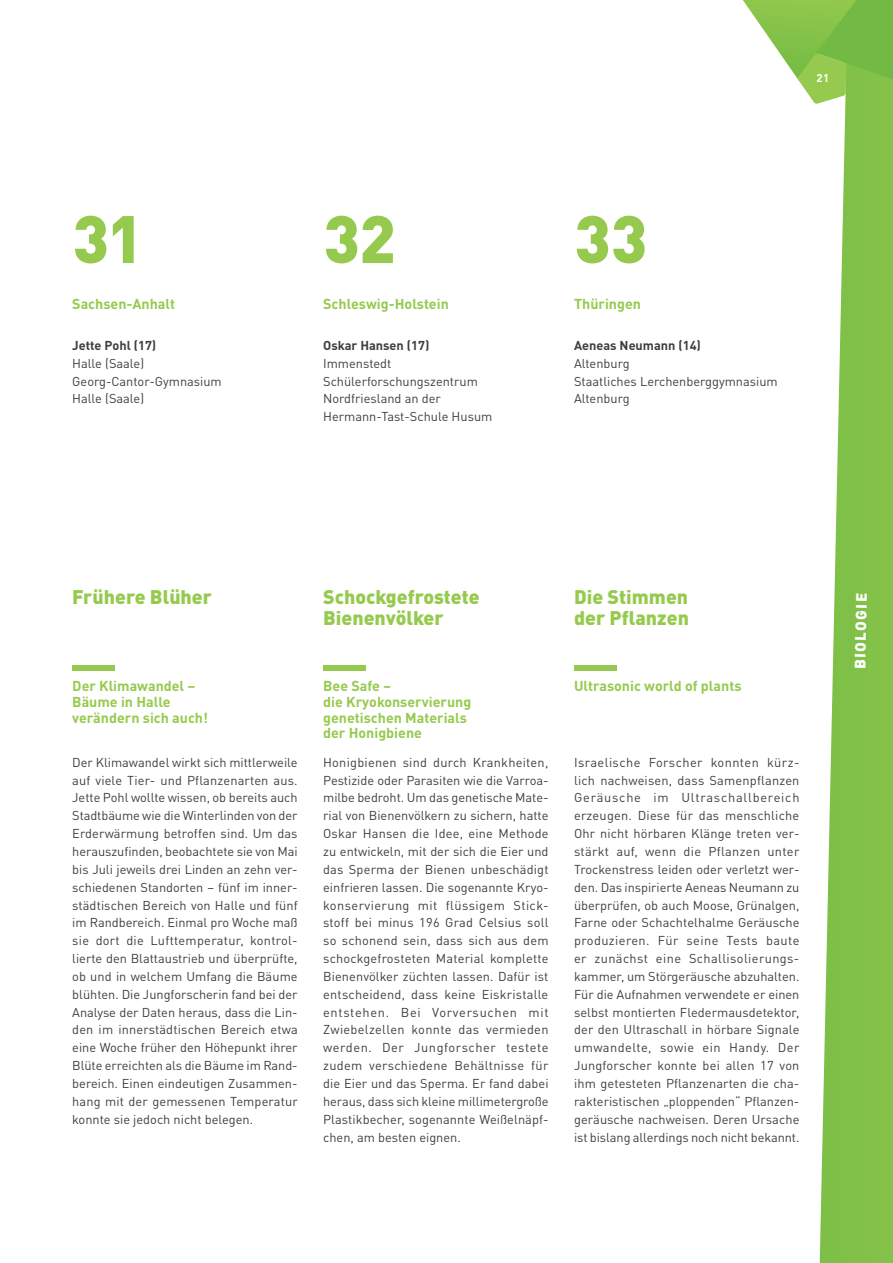
<style>
.page{position:relative;width:893px;height:1263px;background:#fff}
.page>*{position:absolute;margin:0;border:0;box-sizing:border-box;transform-origin:0 0}
.t1{font:900 66px "DINOT";color:#96ca4e}
.t2{font:900 19.5px/21.5px "DINOT";color:#96ca4e}
.t3{font:900 15px "DINOT";color:#fff}
.t4{font:700 14.25px/15.8px "DINOT";color:#96ca4e}
.t5{font:12.75px/17.9px "DINOT";letter-spacing:.005em;color:#3e3e3c}
.t6{font:700 12.75px "DINOT";color:#3e3e3c}
.t7{font:700 11.25px "DINOT";color:#fff}
</style>
<div class="page">
<svg style="left:819px;top:104px;width:74px;height:1159px"></svg>
<svg style="left:743px;top:0;width:150px;height:104px"></svg>
<div style="left:72px;top:665px;width:43px;height:6px;background:#96ca4e"></div>
<div style="left:574px;top:665px;width:43px;height:6px;background:#96ca4e"></div>
<div style="left:323px;top:665px;width:43px;height:6px;background:#96ca4e"></div>
<h1 class="t1" style="left:72px;top:186px;width:73px">31</h1>
<p class="t4" style="left:72px;top:294px;width:104px">Sachsen-Anhalt</p>
<p class="t6" style="left:72px;top:335px;width:85px">Jette Pohl (17)</p>
<p class="t5" style="left:72px;top:353px;width:151px">Halle (Saale)<br>Georg-Cantor-Gymnasium<br>Halle (Saale)</p>
<h1 class="t1" style="left:323px;top:186px;width:74px">32</h1>
<p class="t4" style="left:323px;top:294px;width:127px">Schleswig-Holstein</p>
<p class="t6" style="left:323px;top:335px;width:108px">Oskar Hansen (17)</p>
<p class="t5" style="left:323px;top:353px;width:171px">Immenstedt<br>Schülerforschungszentrum<br>Nordfriesland an der<br>Hermann-Tast-Schule Husum</p>
<p class="t7" style="left:816px;top:69px;width:14px">21</p>
<h1 class="t1" style="left:574px;top:186px;width:75px">33</h1>
<p class="t4" style="left:574px;top:294px;width:68px">Thüringen</p>
<p class="t6" style="left:574px;top:335px;width:128px">Aeneas Neumann (14)</p>
<p class="t5" style="left:574px;top:353px;width:205px">Altenburg<br>Staatliches Lerchenberggymnasium<br>Altenburg</p>
<h2 class="t2" style="left:72px;top:584px;width:141px">Frühere Blüher</h2>
<p class="t4" style="left:72px;top:677px;width:137px">Der Klimawandel –<br>Bäume in Halle verändern sich auch!</p>
<p class="t5" style="left:72px;top:752px;width:227px;text-align:justify">Der Klimawandel wirkt sich mittlerweile auf viele Tier- und Pflanzenarten aus.<br>Jette Pohl wollte wissen, ob bereits auch Stadtbäume wie die Winterlinden von der Erderwärmung betroffen sind. Um das herauszufinden, beobachtete sie von Mai bis Juli jeweils drei Linden an zehn ver&shy;schiedenen Standorten – fünf im inner&shy;städtischen Bereich von Halle und fünf im Randbereich. Einmal pro Woche maß sie dort die Lufttemperatur, kontrol&shy;lierte den Blattaustrieb und überprüfte, ob und in welchem Umfang die Bäume blühten. Die Jungforscherin fand bei der Analyse der Daten heraus, dass die Lin&shy;den im innerstädtischen Bereich etwa eine Woche früher den Höhepunkt ihrer Blüte erreichten als die Bäume im Rand&shy;bereich. Einen eindeutigen Zusammen&shy;hang mit der gemessenen Temperatur konnte sie jedoch nicht belegen.</p>
<h2 class="t2" style="left:323px;top:584px;width:158px">Schockgefrostete<br>Bienenvölker</h2>
<p class="t4" style="left:323px;top:677px;width:150px">Bee Safe –<br>die Kryokonservierung genetischen Materials der Honigbiene</p>
<p class="t5" style="left:323px;top:752px;width:227px">Honigbienen sind durch Krankheiten, Pestizide oder Parasiten wie die Varroa&shy;milbe bedroht. Um das genetische Mate&shy;rial von Bienenvölkern zu sichern, hatte Oskar Hansen die Idee, eine Methode zu entwickeln, mit der sich die Eier und das Sperma der Bienen unbeschädigt einfrieren lassen. Die sogenannte Kryo&shy;konservierung mit flüssigem Stick&shy;stoff bei minus 196 Grad Celsius soll so schonend sein, dass sich aus dem schockgefrosteten Material komplette Bienenvölker züchten lassen. Dafür ist entscheidend, dass keine Eiskristalle entstehen. Bei Vorversuchen mit Zwiebelzellen konnte das vermieden werden. Der Jungforscher testete zudem verschiedene Behältnisse für die Eier und das Sperma. Er fand dabei heraus, dass sich kleine millimetergroße Plastikbecher, sogenannte Weißelnäpf&shy;chen, am besten eignen.</p>
<h2 class="t2" style="left:574px;top:584px;width:116px">Die Stimmen der Pflanzen</h2>
<p class="t4" style="left:574px;top:677px;width:169px">Ultrasonic world of plants</p>
<p class="t5" style="left:574px;top:752px;width:227px;text-align:justify">Israelische Forscher konnten kürz&shy;lich nachweisen, dass Samenpflanzen Geräusche im Ultraschallbereich erzeugen. Diese für das menschliche Ohr nicht hörbaren Klänge treten ver&shy;stärkt auf, wenn die Pflanzen unter Trockenstress leiden oder verletzt wer&shy;den. Das inspirierte Aeneas Neumann zu überprüfen, ob auch Moose, Grünalgen, Farne oder Schachtelhalme Geräusche produzieren. Für seine Tests baute er zunächst eine Schallisolierungs&shy;kammer, um Störgeräusche abzuhalten.<br>Für die Aufnahmen verwendete er einen selbst montierten Fledermausdetektor, der den Ultraschall in hörbare Signale umwandelte, sowie ein Handy. Der Jungforscher konnte bei allen 17 von ihm getesteten Pflanzenarten die cha&shy;rakteristischen „ploppenden“ Pflanzen&shy;geräusche nachweisen. Deren Ursache ist bislang allerdings noch nicht bekannt.</p>
<p class="t3" style="left:848px;top:669px;width:78px;rotate:-89deg">BIOLOGIE</p>
</div>
